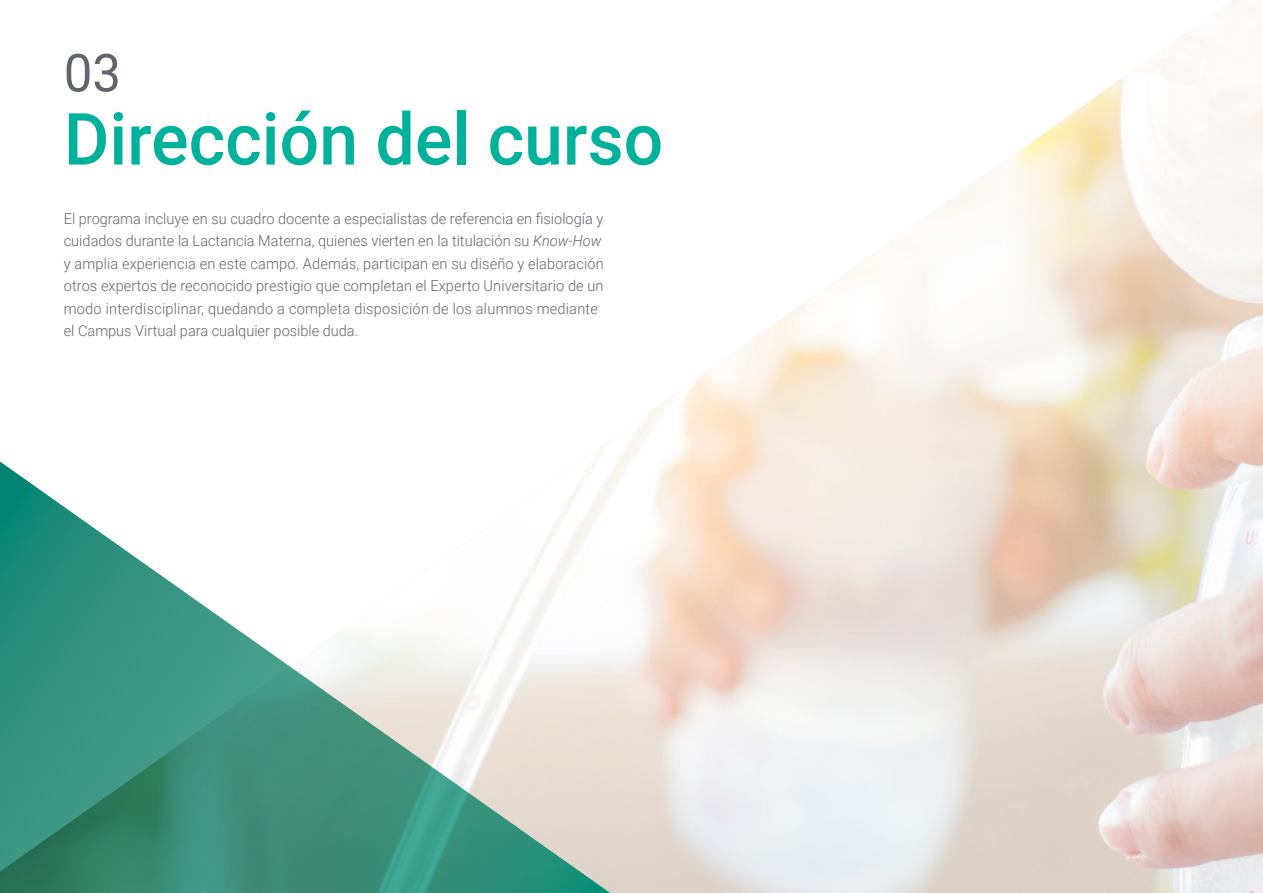
<style>
.page{position:relative;width:1263px;height:893px;background:#fff}
.page>*{position:absolute;margin:0;border:0;box-sizing:border-box;transform-origin:0 0}
.t1{font:500 72px "Roboto";color:#00b19b}
.t2{font:52.5px "Roboto";color:#61646a}
.t3{font:300 15px/22.5px "Roboto";letter-spacing:.005em;color:#61646a}
.s1{font-style:italic}
</style>
<div class="page">
<svg style="left:0;top:446px;width:640px;height:447px"></svg>
<h2 class="t2" style="left:64px;top:36px;width:59px">03</h2>
<h1 class="t1" style="left:64px;top:89px;width:601px">Dirección del curso</h1>
<p class="t3" style="left:64px;top:207px;width:541px">El programa incluye en su cuadro docente a especialistas de referencia en fisiología y cuidados durante la Lactancia Materna, quienes vierten en la titulación su <span class="s1">Know-How </span>y amplia experiencia en este campo. Además, participan en su diseño y elaboración otros expertos de reconocido prestigio que completan el Experto Universitario de un modo interdisciplinar, quedando a completa disposición de los alumnos mediante el Campus Virtual para cualquier posible duda.</p>
</div>
